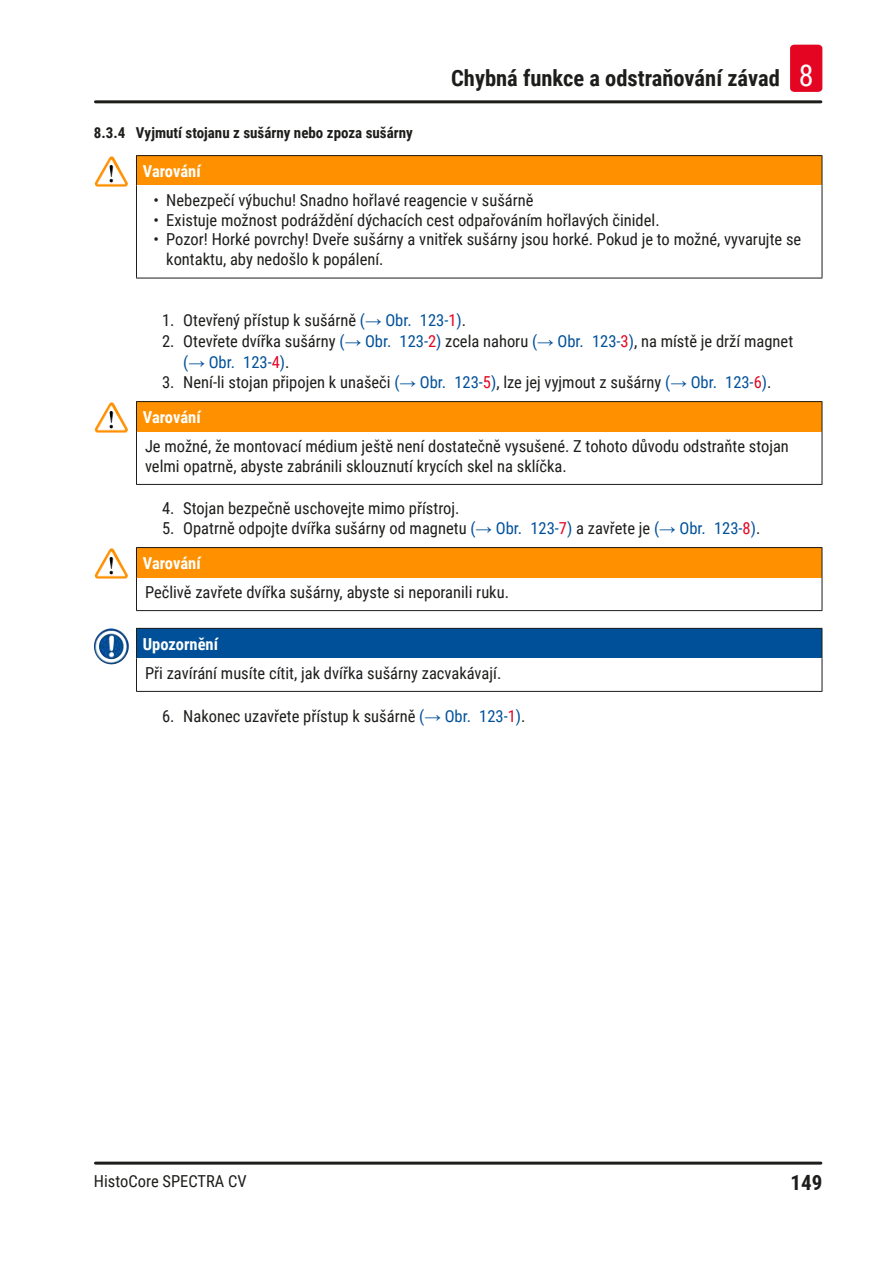
<style>
.page{position:relative;width:893px;height:1263px;background:#fff}
.page>*{position:absolute;margin:0;border:0;box-sizing:border-box;transform-origin:0 0}
.t1{font:700 22.5px "Roboto Condensed";color:#1d1d1b}
.t2{font:700 21px "Roboto Condensed";color:#1d1d1b}
.Source_of_danger{font:16.5px/19.8px "Roboto Condensed";color:#1d1d1b}
.Signalword__no_use_a{font:700 16.5px "Roboto Condensed";color:#fff}
.t3{font:700 15px "Roboto Condensed";color:#1d1d1b}
.s1{font-weight:400;font-size:30px;color:#fff}
.s2{color:#005099}
.s3{font-family:"Arial";color:#005099}
.s4{color:#e40522}
</style>
<div class="page">
<hr style="left:95px;top:100px;width:726px;height:3px;background:#1d1d1b">
<hr style="left:95px;top:1161px;width:726px;height:3px;background:#1d1d1b">
<div style="left:790px;top:45px;width:32px;height:47px;background:#e40522;border-radius:4px"></div>
<div style="left:136px;top:156px;width:686px;height:30px;background:#ff9000"></div>
<hr style="left:136px;top:156px;width:1px;height:30px;background:#1d1d1b">
<hr style="left:136px;top:186px;width:1px;height:92px;background:#1d1d1b">
<hr style="left:822px;top:186px;width:1px;height:92px;background:#1d1d1b">
<hr style="left:136px;top:278px;width:686px;height:1px;background:#1d1d1b">
<hr style="left:136px;top:155px;width:686px;height:1px;background:#1d1d1b">
<hr style="left:822px;top:156px;width:1px;height:30px;background:#1d1d1b">
<img style="left:97px;top:156px;width:14px;height:23px">
<div style="left:136px;top:402px;width:686px;height:30px;background:#ff9000"></div>
<hr style="left:136px;top:402px;width:1px;height:30px;background:#1d1d1b">
<hr style="left:136px;top:432px;width:1px;height:52px;background:#1d1d1b">
<hr style="left:822px;top:432px;width:1px;height:52px;background:#1d1d1b">
<hr style="left:136px;top:484px;width:686px;height:1px;background:#1d1d1b">
<hr style="left:136px;top:401px;width:686px;height:1px;background:#1d1d1b">
<hr style="left:822px;top:402px;width:1px;height:30px;background:#1d1d1b">
<img style="left:97px;top:402px;width:14px;height:23px">
<div style="left:136px;top:547px;width:686px;height:31px;background:#ff9000"></div>
<hr style="left:136px;top:548px;width:1px;height:30px;background:#1d1d1b">
<hr style="left:136px;top:578px;width:1px;height:32px;background:#1d1d1b">
<hr style="left:822px;top:578px;width:1px;height:32px;background:#1d1d1b">
<hr style="left:136px;top:610px;width:686px;height:1px;background:#1d1d1b">
<hr style="left:136px;top:547px;width:686px;height:1px;background:#1d1d1b">
<hr style="left:822px;top:548px;width:1px;height:30px;background:#1d1d1b">
<img style="left:97px;top:548px;width:14px;height:23px">
<div style="left:136px;top:628px;width:686px;height:30px;background:#005099"></div>
<svg style="left:136px;top:629px;width:1px;height:29px"></svg>
<hr style="left:136px;top:658px;width:1px;height:33px;background:#1d1d1b">
<hr style="left:822px;top:658px;width:1px;height:33px;background:#1d1d1b">
<hr style="left:136px;top:691px;width:686px;height:1px;background:#1d1d1b">
<hr style="left:136px;top:628px;width:686px;height:1px;background:#1d1d1b">
<svg style="left:822px;top:629px;width:1px;height:29px"></svg>
<img style="left:94px;top:628px;width:26px;height:36px">
<h1 class="t1" style="left:451px;top:63px;width:364px">Chybná funkce a odstraňování závad <span class="s1">8</span></h1>
<p class="t3" style="left:94px;top:122px;width:320px">8.3.4 Vyjmutí stojanu z sušárny nebo zpoza sušárny</p>
<p class="Signalword__no_use_a" style="left:143px;top:160px;width:59px">Varování</p>
<p class="Source_of_danger" style="left:153px;top:189px;width:382px">• Nebezpečí výbuchu! Snadno hořlavé reagencie v sušárně</p>
<p class="Source_of_danger" style="left:153px;top:209px;width:508px">• Existuje možnost podráždění dýchacích cest odpařováním hořlavých činidel.</p>
<p class="Source_of_danger" style="left:166px;top:229px;width:636px;text-indent:-13px">• Pozor! Horké povrchy! Dveře sušárny a vnitřek sušárny jsou horké. Pokud je to možné, vyvarujte se kontaktu, aby nedošlo k popálení.</p>
<p class="Source_of_danger" style="left:162px;top:309px;width:306px">1. Otevřený přístup k sušárně <span class="s2">(</span><span class="s3">→</span> <span class="s2">Obr. 123‑</span><span class="s4">1</span><span class="s2">)</span>.</p>
<p class="Source_of_danger" style="left:183px;top:330px;width:611px;line-height:20.9px;text-indent:-21px">2. Otevřete dvířka sušárny <span class="s2">(</span><span class="s3">→</span> <span class="s2">Obr. 123‑</span><span class="s4">2</span><span class="s2">)</span> zcela nahoru <span class="s2">(</span><span class="s3">→</span> <span class="s2">Obr. 123‑</span><span class="s4">3</span><span class="s2">)</span>, na místě je drží magnet <span class="s2">(</span><span class="s3">→</span> <span class="s2">Obr. 123‑</span><span class="s4">4</span><span class="s2">)</span>.</p>
<p class="Source_of_danger" style="left:162px;top:372px;width:611px">3. Není-li stojan připojen k unašeči <span class="s2">(</span><span class="s3">→</span> <span class="s2">Obr. 123‑</span><span class="s4">5</span><span class="s2">)</span>, lze jej vyjmout z sušárny <span class="s2">(</span><span class="s3">→</span> <span class="s2">Obr. 123‑</span><span class="s4">6</span><span class="s2">)</span>.</p>
<p class="Signalword__no_use_a" style="left:143px;top:406px;width:59px">Varování</p>
<p class="Source_of_danger" style="left:145px;top:435px;width:645px">Je možné, že montovací médium ještě není dostatečně vysušené. Z tohoto důvodu odstraňte stojan velmi opatrně, abyste zabránili sklouznutí krycích skel na sklíčka.</p>
<p class="Source_of_danger" style="left:162px;top:497px;width:299px">4. Stojan bezpečně uschovejte mimo přístroj.</p>
<p class="Source_of_danger" style="left:162px;top:518px;width:600px">5. Opatrně odpojte dvířka sušárny od magnetu <span class="s2">(</span><span class="s3">→</span> <span class="s2">Obr. 123‑</span><span class="s4">7</span><span class="s2">)</span> a zavřete je <span class="s2">(</span><span class="s3">→</span> <span class="s2">Obr. 123‑</span><span class="s4">8</span><span class="s2">)</span>.</p>
<p class="Signalword__no_use_a" style="left:143px;top:552px;width:59px">Varování</p>
<p class="Source_of_danger" style="left:145px;top:581px;width:366px">Pečlivě zavřete dvířka sušárny, abyste si neporanili ruku.</p>
<p class="Signalword__no_use_a" style="left:143px;top:632px;width:77px">Upozornění</p>
<p class="Source_of_danger" style="left:145px;top:662px;width:358px">Při zavírání musíte cítit, jak dvířka sušárny zacvakávají.</p>
<p class="Source_of_danger" style="left:162px;top:706px;width:365px">6. Nakonec uzavřete přístup k sušárně <span class="s2">(</span><span class="s3">→</span> <span class="s2">Obr. 123‑</span><span class="s4">1</span><span class="s2">)</span>.</p>
<p class="Source_of_danger" style="left:94px;top:1170px;width:154px">HistoCore SPECTRA CV</p>
<p class="t2" style="left:790px;top:1168px;width:33px">149</p>
</div>
